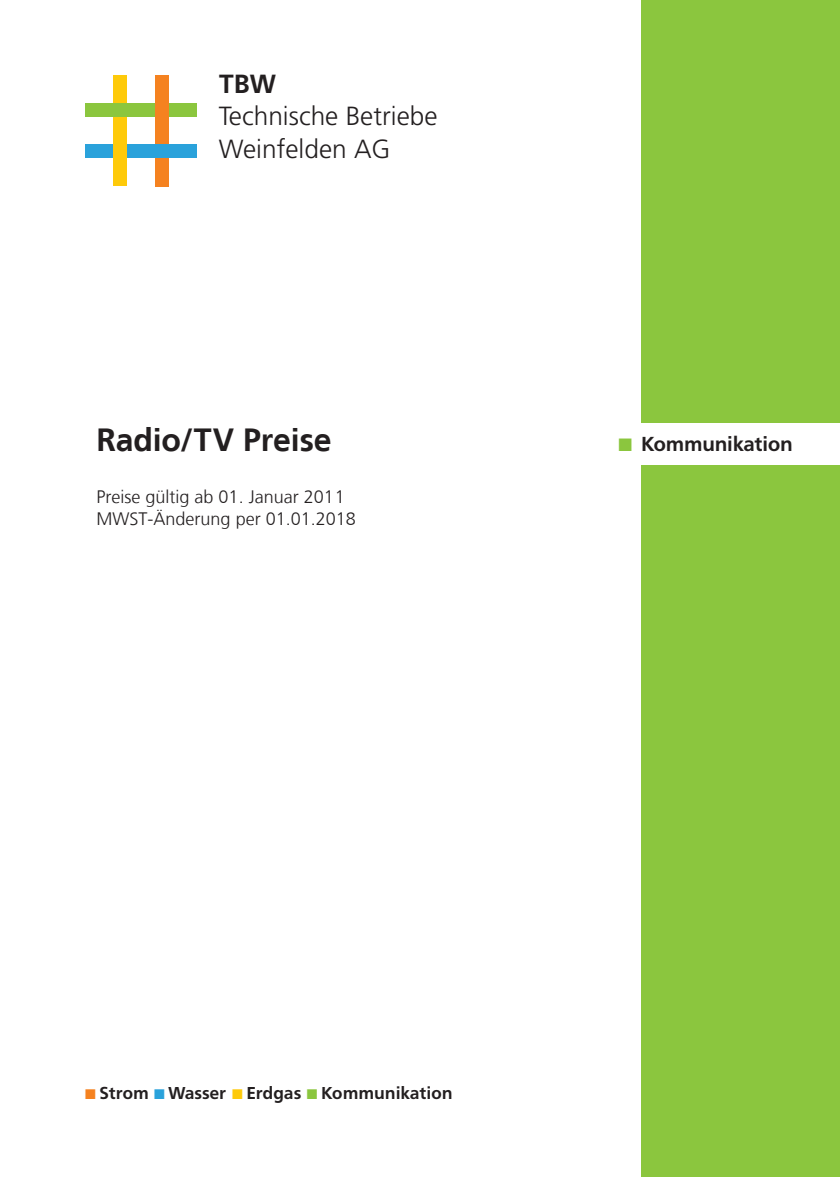
<style>
.page{position:relative;width:840px;height:1191px;background:#fff}
.page>*{position:absolute;margin:0;border:0;box-sizing:border-box;transform-origin:0 0}
.t1{font:700 32px "Frutiger LT";letter-spacing:-.005em;color:#231f20}
.t2{font:300 26.2px/32.4px "Frutiger";color:#231f20}
.t3{font:700 20px "Frutiger BQ";color:#231f20}
.t4{font:300 18px "Frutiger LT";color:#231f20}
.t5{font:700 17px "Frutiger BQ";color:#231f20}
.s1{font-weight:700}
.s2{color:#8bc63e}
.s3{color:#f58220}
.s4{color:#2aa2db}
.s5{color:#feca0a}
</style>
<div class="page">
<div style="left:641px;top:0;width:198px;height:422px;background:#8bc63e"></div>
<div style="left:641px;top:465px;width:198px;height:711px;background:#8bc63e"></div>
<div style="left:155px;top:121px;width:13px;height:65px;background:#f58220"></div>
<div style="left:113px;top:75px;width:14px;height:67px;background:#feca0a"></div>
<div style="left:85px;top:103px;width:111px;height:14px;background:#8bc63e"></div>
<div style="left:85px;top:144px;width:111px;height:14px;background:#2aa2db"></div>
<div style="left:155px;top:75px;width:13px;height:66px;background:#f58220"></div>
<div style="left:113px;top:123px;width:14px;height:63px;background:#feca0a"></div>
<p class="t2" style="left:218px;top:68px;width:220px"><span class="s1">TBW<br></span>Technische Betriebe<br>Weinfelden AG</p>
<p class="t1" style="left:96px;top:421px;width:237px">Radio/TV Preise</p>
<p class="t4" style="left:96px;top:487px;width:249px">Preise gültig ab 01. Januar 2011</p>
<p class="t4" style="left:96px;top:508px;width:261px">MWST-Änderung per 01.01.2018</p>
<p class="t3" style="left:618px;top:432px;width:175px"><span class="s2">■</span> Kommunikation</p>
<p class="t5" style="left:85px;top:1083px;width:368px"><span class="s3">■</span> Strom <span class="s4">■</span> Wasser <span class="s5">■</span> Erdgas <span class="s2">■</span> Kommunikation</p>
</div>
